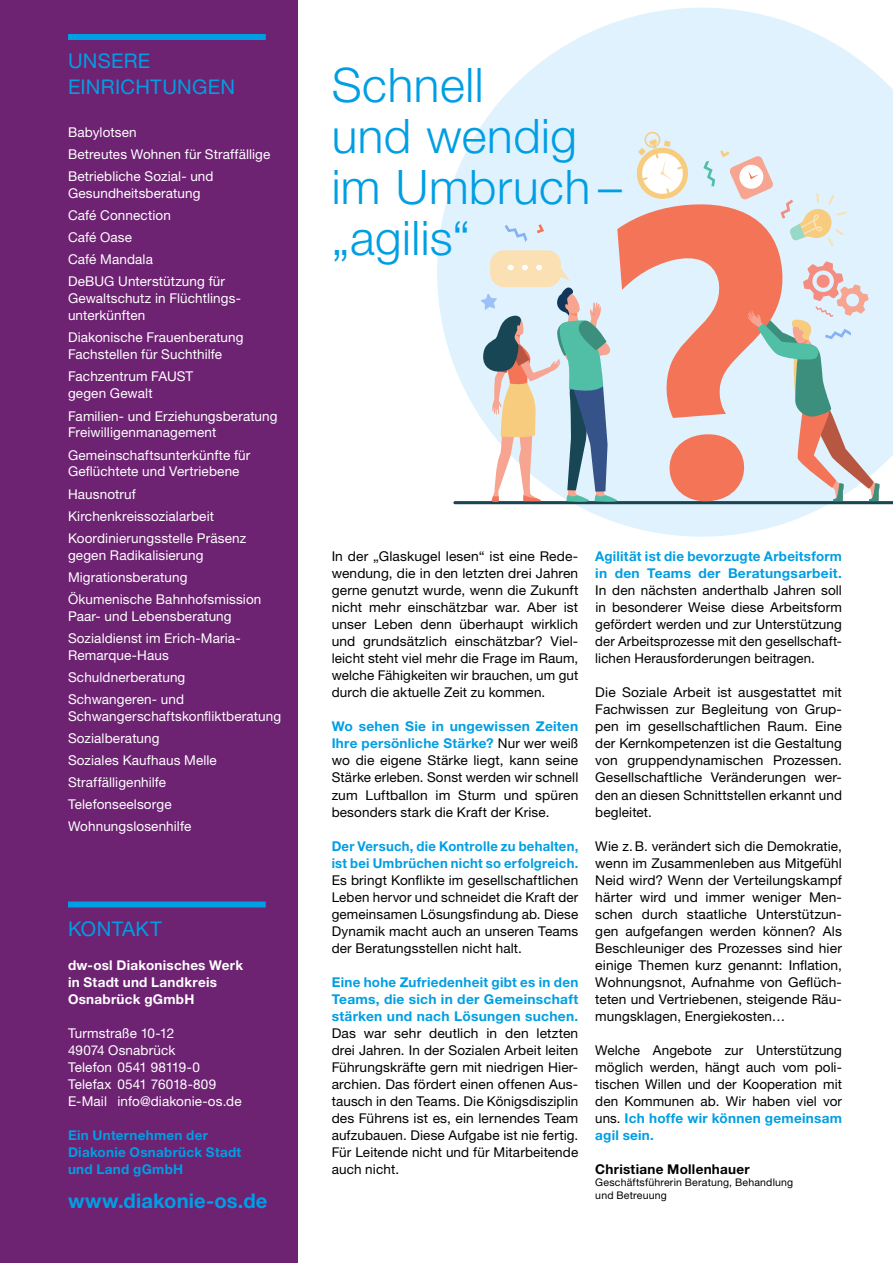
<style>
.page{position:relative;width:893px;height:1263px;background:#fff}
.page>*{position:absolute;margin:0;border:0;box-sizing:border-box;transform-origin:0 0}
.t1{font:300 47.7px/51px "Helvetica Neue LT Pro";letter-spacing:.01em;color:#009ee3}
.t2{font:20.25px/25.5px "Helvetica Neue LT Pro";letter-spacing:.015em;color:#009ee3}
.t3{font:700 20.25px "Helvetica Neue LT Pro";letter-spacing:.005em;color:#009ee3}
.t4{font:13.5px/17px "Helvetica Neue LT Pro";letter-spacing:.01em;color:#000;text-align:justify}
.t5{font:13.5px/22px "Helvetica Neue LT Pro";letter-spacing:.01em;color:#fff}
.t6{font:700 13.5px/17px "Helvetica Neue LT Pro";letter-spacing:.02em;color:#009ee3}
.t7{font:700 13.5px/17px "Helvetica Neue LT Pro";letter-spacing:.02em;color:#fff}
.t8{font:700 13.5px "Helvetica Neue LT Pro";letter-spacing:.02em;color:#000}
.t9{font:10.5px/12.8px "Helvetica Neue LT Pro";letter-spacing:.02em;color:#000}
.s1{font-weight:700;color:#009ee3}
</style>
<div class="page">
<div style="left:0;top:0;width:298px;height:1263px;background:#6e2272"></div>
<svg style="left:437px;top:8px;width:456px;height:529px;fill:#dff2fd"></svg>
<svg style="left:634px;top:131px;width:57px;height:70px"></svg>
<svg style="left:504px;top:225px;width:23px;height:17px"></svg>
<svg style="left:617px;top:201px;width:169px;height:304px;background:#ed9381"></svg>
<div style="left:490px;top:250px;width:71px;height:37px;background:#fae0b2;border-radius:14px"></div>
<svg style="left:453px;top:261px;width:440px;height:243px;background:#d2cdcd"></svg>
<svg style="left:703px;top:150px;width:71px;height:50px;background:#e4e0e2"></svg>
<svg style="left:537px;top:224px;width:7px;height:9px"></svg>
<svg style="left:781px;top:193px;width:66px;height:54px;background:#e1e7df"></svg>
<div style="left:68px;top:34px;width:198px;height:6px;background:#009ee3"></div>
<div style="left:68px;top:901px;width:198px;height:6px;background:#009ee3"></div>
<h2 class="t2" style="left:68px;top:48px;width:168px">UNSERE<br>EINRICHTUNGEN</h2>
<p class="t5" style="left:68px;top:121px;width:204px">Babylotsen<br>Betreutes Wohnen für Straffällige<br>Betriebliche Sozial- und</p>
<p class="t5" style="left:68px;top:182px;width:158px">Gesundheitsberatung<br>Café Connection<br>Café Oase<br>Café Mandala<br>DeBUG Unterstützung für</p>
<p class="t5" style="left:68px;top:290px;width:174px;line-height:17px">Gewaltschutz in Flüchtlings&shy;unterkünften</p>
<p class="t5" style="left:68px;top:329px;width:177px;line-height:17px">Diakonische Frauenberatung<br>Fachstellen für Suchthilfe</p>
<p class="t5" style="left:68px;top:368px;width:127px;line-height:17px">Fachzentrum FAUST gegen Gewalt</p>
<p class="t5" style="left:68px;top:407px;width:211px;line-height:17px">Familien- und Erziehungsberatung<br>Freiwilligenmanagement</p>
<p class="t5" style="left:68px;top:446px;width:184px;line-height:17px">Gemeinschaftsunterkünfte für<br>Geflüchtete und Vertriebene</p>
<p class="t5" style="left:68px;top:482px;width:180px">Hausnotruf<br>Kirchenkreissozialarbeit<br>Koordinierungsstelle Präsenz</p>
<p class="t5" style="left:68px;top:543px;width:195px">gegen Radikalisierung<br>Migrationsberatung<br>Ökumenische Bahnhofsmission</p>
<p class="t5" style="left:68px;top:604px;width:174px">Paar- und Lebensberatung<br>Sozialdienst im Erich-Maria-</p>
<p class="t5" style="left:68px;top:643px;width:119px">Remarque-Haus<br>Schuldnerberatung<br>Schwangeren- und</p>
<p class="t5" style="left:68px;top:705px;width:215px">Schwangerschaftskonfliktberatung<br>Sozialberatung<br>Soziales Kaufhaus Melle<br>Straffälligenhilfe<br>Telefonseelsorge<br>Wohnungslosenhilfe</p>
<h2 class="t2" style="left:68px;top:915px;width:95px">KONTAKT</h2>
<p class="t7" style="left:68px;top:956px;width:177px">dw-osl Diakonisches Werk in Stadt und Landkreis<br>Osnabrück gGmbH</p>
<p class="t5" style="left:68px;top:1024px;width:175px;line-height:17px">Turmstraße 10-12<br>49074 Osnabrück<br>Telefon 0541 98119-0<br>Telefax 0541 76018-809<br>E-Mail info@diakonie-os.de</p>
<p class="t6" style="left:68px;top:1126px;width:175px">Ein Unternehmen der<br>Diakonie Osnabrück Stadt und Land gGmbH</p>
<h2 class="t3" style="left:68px;top:1188px;width:201px">www.diakonie-os.de</h2>
<h1 class="t1" style="left:332px;top:59px;width:292px">Schnell<br>und wendig im Umbruch – „agilis“</h1>
<p class="t4" style="left:332px;top:548px;width:248px">In der „Glaskugel lesen“ ist eine Rede&shy;wendung, die in den letzten drei Jahren gerne genutzt wurde, wenn die Zukunft nicht mehr einschätzbar war. Aber ist unser Leben denn überhaupt wirklich und grundsätzlich einschätzbar? Viel&shy;leicht steht viel mehr die Frage im Raum, welche Fähigkeiten wir brauchen, um gut durch die aktuelle Zeit zu kommen.</p>
<p class="t4" style="left:332px;top:718px;width:248px"><span class="s1">Wo sehen Sie in ungewissen Zeiten Ihre persönliche Stärke?</span> Nur wer weiß wo die eigene Stärke liegt, kann seine Stärke erleben. Sonst werden wir schnell zum Luftballon im Sturm und spüren besonders stark die Kraft der Krise.</p>
<p class="t6" style="left:332px;top:837px;width:248px">Der Versuch, die Kontrolle zu behalten, ist bei Umbrüchen nicht so erfolgreich.</p>
<p class="t4" style="left:332px;top:871px;width:248px">Es bringt Konflikte im gesellschaftlichen Leben hervor und schneidet die Kraft der gemeinsamen Lösungsfindung ab. Diese Dynamik macht auch an unseren Teams der Beratungsstellen nicht halt.</p>
<p class="t6" style="left:332px;top:973px;width:248px;text-align:justify">Eine hohe Zufriedenheit gibt es in den Teams, die sich in der Gemeinschaft stärken und nach Lösungen suchen.</p>
<p class="t4" style="left:332px;top:1024px;width:248px">Das war sehr deutlich in den letzten drei Jahren. In der Sozialen Arbeit leiten Führungskräfte gern mit niedrigen Hier&shy;archien. Das fördert einen offenen Aus&shy;tausch in den Teams. Die Königsdisziplin des Führens ist es, ein lernendes Team aufzubauen. Diese Aufgabe ist nie fertig.<br>Für Leitende nicht und für Mitarbeitende auch nicht.</p>
<p class="t6" style="left:595px;top:548px;width:248px">Agilität ist die bevorzugte Arbeitsform in den Teams der Beratungsarbeit.</p>
<p class="t4" style="left:595px;top:582px;width:248px">In den nächsten anderthalb Jahren soll in besonderer Weise diese Arbeitsform gefördert werden und zur Unterstützung der Arbeitsprozesse mit den gesellschaft&shy;lichen Herausforderungen beitragen.</p>
<p class="t4" style="left:595px;top:684px;width:248px">Die Soziale Arbeit ist ausgestattet mit Fachwissen zur Begleitung von Grup&shy;pen im gesellschaftlichen Raum. Eine der Kernkompetenzen ist die Gestaltung von gruppendynamischen Prozessen.<br>Gesellschaftliche Veränderungen wer&shy;den an diesen Schnittstellen erkannt und begleitet.</p>
<p class="t4" style="left:595px;top:837px;width:248px">Wie z.B. verändert sich die Demokratie, wenn im Zusammenleben aus Mitgefühl Neid wird? Wenn der Verteilungskampf härter wird und immer weniger Men&shy;schen durch staatliche Unterstützun&shy;gen aufgefangen werden können? Als Beschleuniger des Prozesses sind hier einige Themen kurz genannt: Inflation, Wohnungsnot, Aufnahme von Geflüch&shy;teten und Vertriebenen, steigende Räu&shy;mungsklagen, Energiekosten…</p>
<p class="t4" style="left:595px;top:1041px;width:248px">Welche Angebote zur Unterstützung möglich werden, hängt auch vom poli&shy;tischen Willen und der Kooperation mit den Kommunen ab. Wir haben viel vor uns. <span class="s1">Ich hoffe wir können gemeinsam agil sein.</span></p>
<p class="t8" style="left:595px;top:1160px;width:156px">Christiane Mollenhauer</p>
<p class="t9" style="left:595px;top:1176px;width:199px">Geschäftsführerin Beratung, Behandlung und Betreuung</p>
</div>
